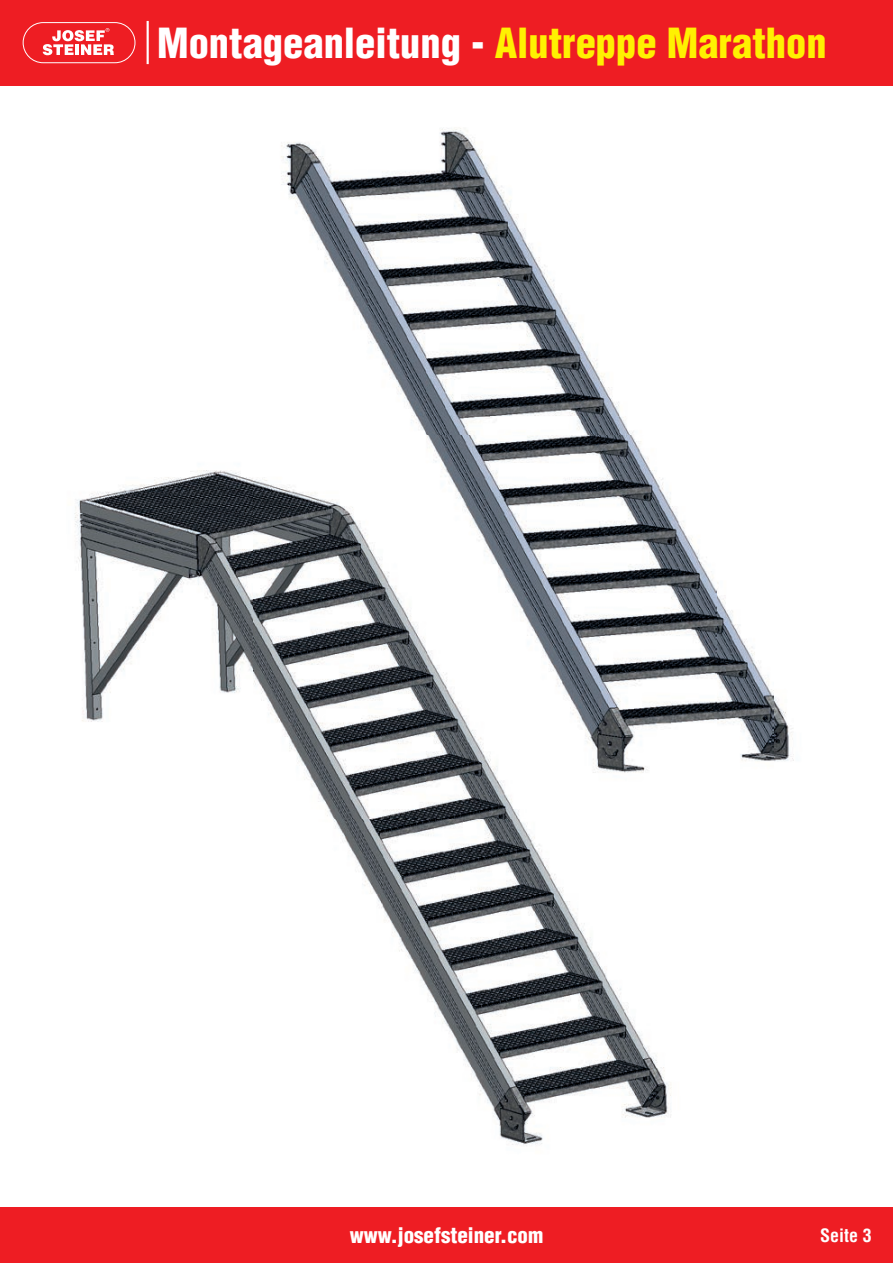
<style>
.page{position:relative;width:893px;height:1263px;background:#fff}
.page>*{position:absolute;margin:0;border:0;box-sizing:border-box;transform-origin:0 0}
.t1{font:900 condensed 40.5px "Helvetica Com";color:#fff}
.t2{font:900 condensed 21px "Helvetica Com";color:#fff}
.t3{font:700 condensed 18px "Helvetica Com";color:#fff}
.s1{color:#fff101}
</style>
<div class="page">
<div style="left:0;top:1208px;width:893px;height:55px;background:#ee1d23"></div>
<div style="left:0;top:0;width:893px;height:85px;background:#ee1d23"></div>
<div style="left:23px;top:22px;width:112px;height:41px;border:1px solid #fff;border-radius:20px"></div>
<svg style="left:43px;top:28px;width:71px;height:27px"></svg>
<hr style="left:147px;top:21px;width:2px;height:43px;background:#fff">
<img style="left:254px;top:85px;width:518px;height:350px">
<img style="left:772px;top:85px;width:52px;height:676px">
<img style="left:716px;top:451px;width:57px;height:310px">
<img style="left:74px;top:470px;width:180px;height:252px">
<img style="left:333px;top:818px;width:338px;height:328px">
<img style="left:254px;top:435px;width:462px;height:383px">
<p class="t1" style="left:157px;top:18px;width:671px">Montageanleitung - <span class="s1">Alutreppe Marathon</span></p>
<p class="t2" style="left:350px;top:1222px;width:195px">www.josefsteiner.com</p>
<p class="t3" style="left:820px;top:1223px;width:53px">Seite 3</p>
</div>
